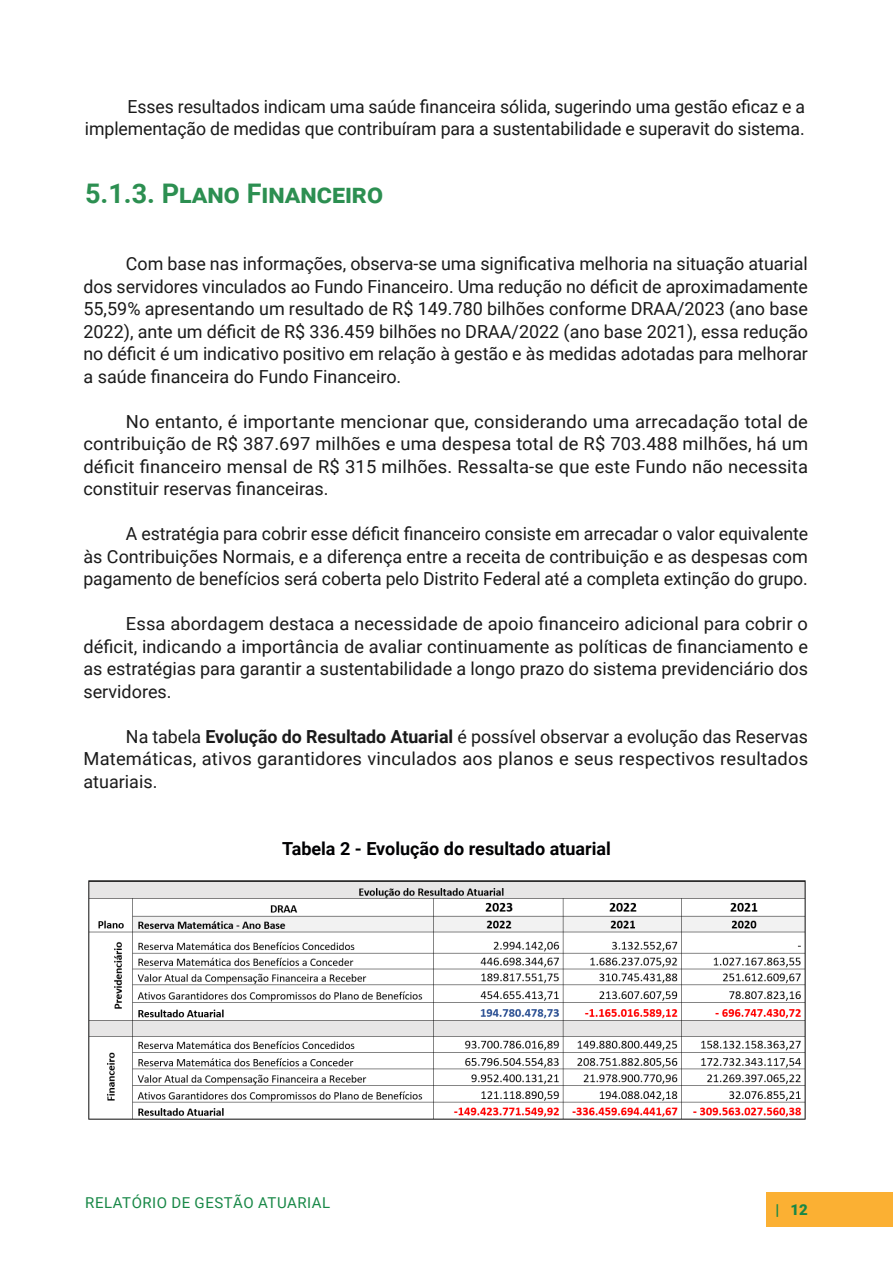
<style>
.page{position:relative;width:893px;height:1263px;background:#fff}
.page>*{position:absolute;margin:0;border:0;box-sizing:border-box;transform-origin:0 0}
.subtitulo{font:700 27px "Roboto";color:#2c8f51}
.Corpo{font:18px/22.5px "Roboto";letter-spacing:-.005em;color:#1a1a1a;text-align:justify}
.Título_Imagem{font:700 18px "Roboto";color:#000002}
.t1{font:15px "Roboto";letter-spacing:.035em;color:#188847}
.t2{font:900 15px "Roboto";color:#188847}
.s1{font-weight:700}
</style>
<div class="page">
<div style="left:766px;top:1192px;width:127px;height:34px;background:#fbb033"></div>
<img style="left:88px;top:880px;width:718px;height:240px">
<p class="Corpo" style="left:85px;top:94px;width:721px;text-align:right">Esses resultados indicam uma saúde financeira sólida, sugerindo uma gestão eficaz e a implementação de medidas que contribuíram para a sustentabilidade e superavit do sistema.</p>
<p class="subtitulo" style="left:85px;top:174px;width:300px">5.1.3. Plano Financeiro</p>
<p class="Corpo" style="left:83px;top:252px;width:726px;text-indent:43px">Com base nas informações, observa-se uma significativa melhoria na situação atuarial dos servidores vinculados ao Fundo Financeiro. Uma redução no déficit de aproximadamente 55,59% apresentando um resultado de R$ 149.780 bilhões conforme DRAA/2023 (ano base 2022), ante um déficit de R$ 336.459 bilhões no DRAA/2022 (ano base 2021), essa redução no déficit é um indicativo positivo em relação à gestão e às medidas adotadas para melhorar a saúde financeira do Fundo Financeiro.</p>
<p class="Corpo" style="left:83px;top:409px;width:726px;text-indent:43px">No entanto, é importante mencionar que, considerando uma arrecadação total de contribuição de R$ 387.697 milhões e uma despesa total de R$ 703.488 milhões, há um déficit financeiro mensal de R$ 315 milhões. Ressalta-se que este Fundo não necessita constituir reservas financeiras.</p>
<p class="Corpo" style="left:83px;top:522px;width:726px;text-indent:43px">A estratégia para cobrir esse déficit financeiro consiste em arrecadar o valor equivalente às Contribuições Normais, e a diferença entre a receita de contribuição e as despesas com pagamento de benefícios será coberta pelo Distrito Federal até a completa extinção do grupo.</p>
<p class="Corpo" style="left:83px;top:612px;width:726px;text-indent:43px">Essa abordagem destaca a necessidade de apoio financeiro adicional para cobrir o déficit, indicando a importância de avaliar continuamente as políticas de financiamento e as estratégias para garantir a sustentabilidade a longo prazo do sistema previdenciário dos servidores.</p>
<p class="Corpo" style="left:83px;top:724px;width:726px;text-indent:43px">Na tabela <span class="s1">Evolução do Resultado Atuarial</span> é possível observar a evolução das Reservas Matemáticas, ativos garantidores vinculados aos planos e seus respectivos resultados atuariais.</p>
<p class="Título_Imagem" style="left:282px;top:836px;width:330px">Tabela 2 - Evolução do resultado atuarial</p>
<p class="t1" style="left:85px;top:1192px;width:246px">RELATÓRIO DE GESTÃO ATUARIAL</p>
<p class="t2" style="left:775px;top:1199px;width:34px">| 12</p>
</div>
